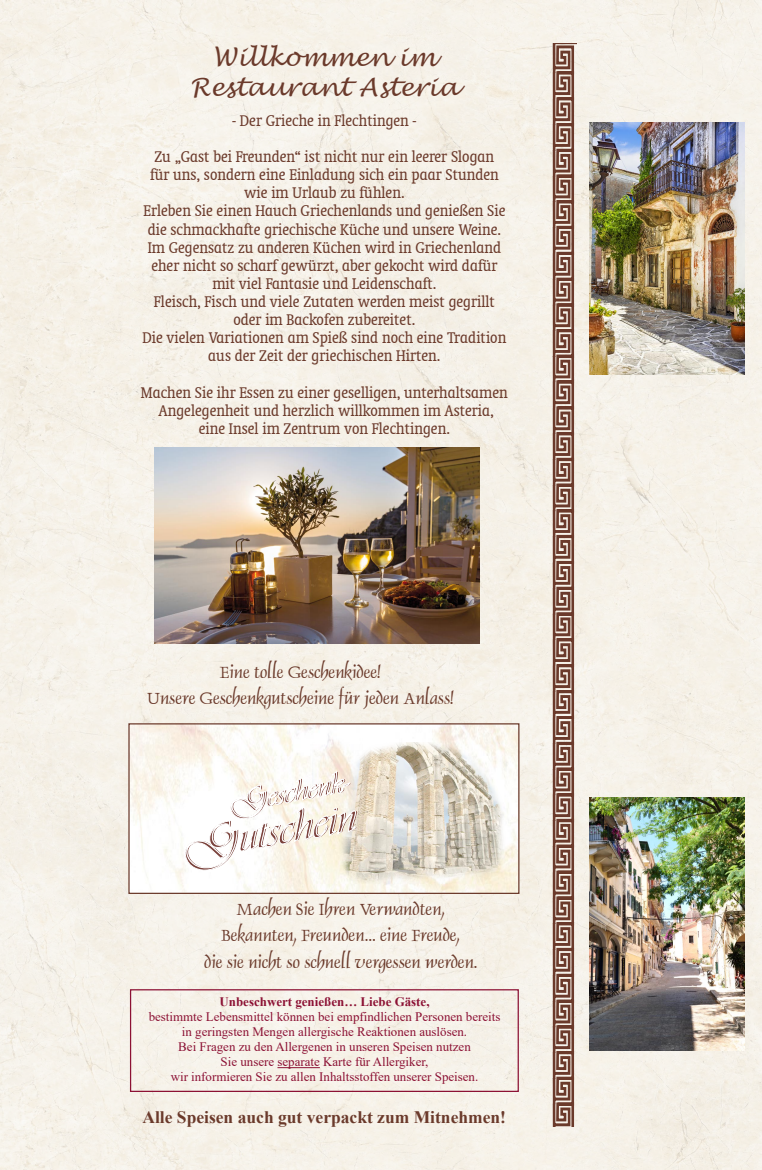
<style>
.page{position:relative;width:762px;height:1170px;background:#fff}
.page>*{position:absolute;margin:0;border:0;box-sizing:border-box;transform-origin:0 0}
.t1{font:25px/30px "Lucida Handwrit";color:#6b3a2b;text-align:center}
.t2{font:18.62px/26.8px "Dauphin Plain";color:#6b3a2b;text-align:center}
.t3{font:condensed 17.5px/18.1px "Oranda BT";color:#6b3a2b;text-align:center}
.t4{font:700 17.5px "Times New Roman";color:#6b3a2b}
.t5{font:13px/15px "Times New Roman";color:#8c1134;text-align:center}
.t6{font:700 13px "Times New Roman";color:#8c1134}
</style>
<div class="page">
<div style="left:0;top:0;width:762px;height:1169px;background:#f6f1e9"></div>
<img style="left:155px;top:447px;width:324px;height:196px">
<img style="left:130px;top:725px;width:387px;height:166px">
<img style="left:313px;top:742px;width:193px;height:141px">
<svg style="left:184px;top:771px;width:173px;height:100px"></svg>
<div style="left:128px;top:723px;width:391px;height:170px;border:1px solid #6b3a2b"></div>
<svg style="left:552px;top:44px;width:24px;height:1082px;background:#aa8e81"></svg>
<img style="left:589px;top:123px;width:156px;height:251px">
<img style="left:589px;top:797px;width:156px;height:253px">
<div style="left:130px;top:989px;width:389px;height:102px;border:1px solid #8c1134"></div>
<hr style="left:277px;top:1067px;width:43px;height:1px;background:#8c1134">
<h1 class="t1" style="left:190px;top:43px;width:270px">Willkommen im<br>Restaurant Asteria</h1>
<p class="t3" style="left:155px;top:102px;width:341px;line-height:36.2px">- Der Grieche in Flechtingen -<br>Zu „Gast bei Freunden“ ist nicht nur ein leerer Slogan</p>
<p class="t3" style="left:142px;top:165px;width:365px">für uns, sondern eine Einladung sich ein paar Stunden wie im Urlaub zu fühlen.<br>Erleben Sie einen Hauch Griechenlands und genießen Sie die schmackhafte griechische Küche und unsere Weine.<br>Im Gegensatz zu anderen Küchen wird in Griechenland eher nicht so scharf gewürzt, aber gekocht wird dafür mit viel Fantasie und Leidenschaft.<br>Fleisch, Fisch und viele Zutaten werden meist gegrillt oder im Backofen zubereitet.<br>Die vielen Variationen am Spieß sind noch eine Tradition aus der Zeit der griechischen Hirten.</p>
<p class="t3" style="left:141px;top:383px;width:368px">Machen Sie ihr Essen zu einer geselligen, unterhaltsamen<br>Angelegenheit und herzlich willkommen im Asteria,<br>eine Insel im Zentrum von Flechtingen.</p>
<p class="t2" style="left:147px;top:658px;width:308px">Eine tolle Geschenkidee!<br>Unsere Geschenkgutscheine für jeden Anlass!</p>
<p class="t2" style="left:204px;top:895px;width:274px">Machen Sie Ihren Verwandten,<br>Bekannten, Freunden… eine Freude,<br>die sie nicht so schnell vergessen werden.</p>
<p class="t6" style="left:219px;top:992px;width:212px">Unbeschwert genießen… Liebe Gäste,</p>
<p class="t5" style="left:149px;top:1009px;width:353px">bestimmte Lebensmittel können bei empfindlichen Personen bereits in geringsten Mengen allergische Reaktionen auslösen.<br>Bei Fragen zu den Allergenen in unseren Speisen nutzen<br>Sie unsere separate Karte für Allergiker,<br>wir informieren Sie zu allen Inhaltsstoffen unserer Speisen.</p>
<p class="t4" style="left:142px;top:1104px;width:365px">Alle Speisen auch gut verpackt zum Mitnehmen!</p>
</div>
